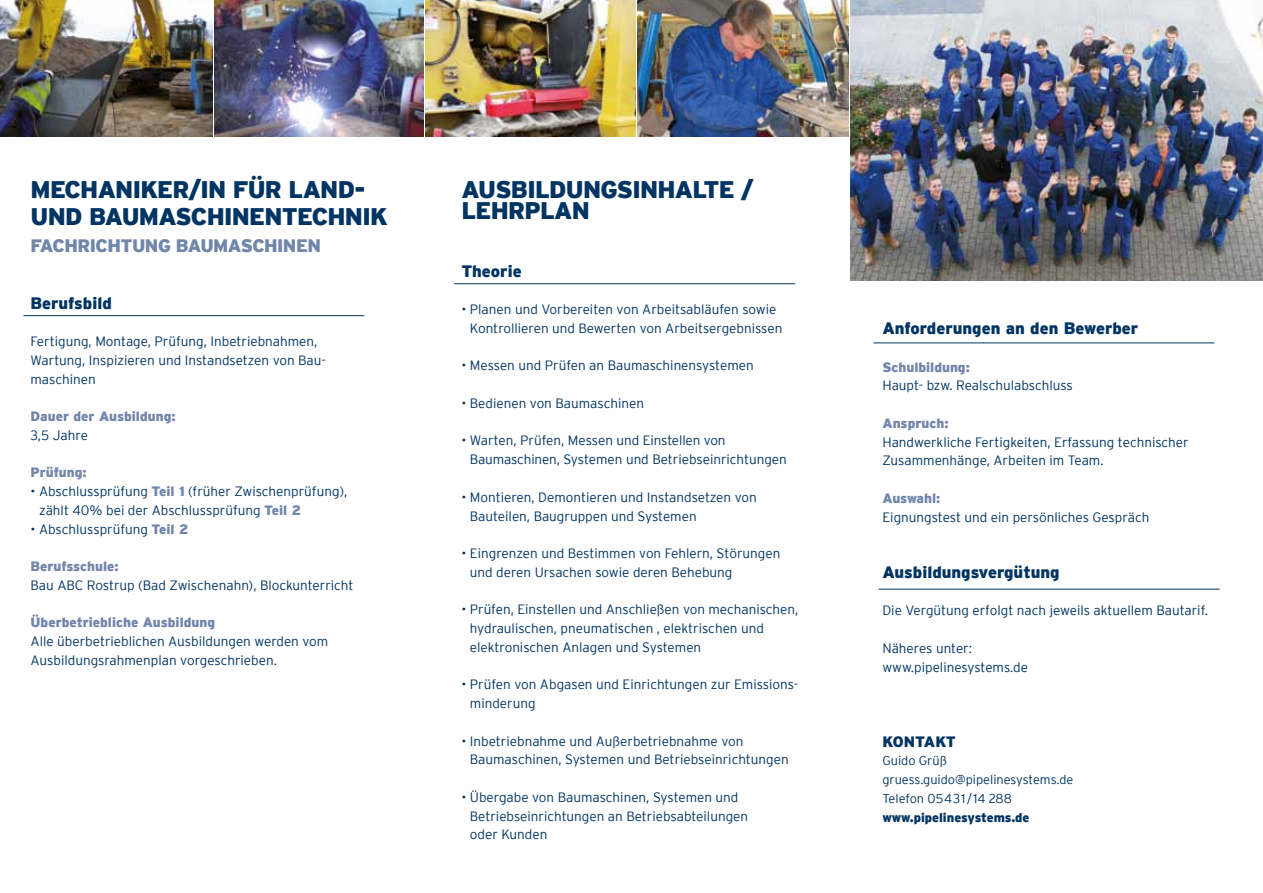
<style>
.page{position:relative;width:1263px;height:893px;background:#fff}
.page>*{position:absolute;margin:0;border:0;box-sizing:border-box;transform-origin:0 0}
.t1{font:900 24px/27px "Interstate";letter-spacing:-.03em;color:#003462}
.t2{font:900 18px "Interstate";letter-spacing:-.03em;color:#7186ab}
.t3{font:900 16.5px "Interstate";color:#003462}
.t4{font:900 15px "Interstate";color:#003462}
.t5{font:300 13.5px/18.8px "Interstate";color:#003462}
.t6{font:900 13.5px "Interstate";color:#7186ab}
.t7{font:300 12.75px/18.8px "Interstate";color:#003462}
.t8{font:900 12.75px "Interstate";color:#003462}
.s1{font-weight:900;color:#7186ab}
</style>
<div class="page">
<hr style="left:454px;top:283px;width:341px;height:1px;background:#003462">
<hr style="left:23px;top:315px;width:341px;height:1px;background:#003462">
<hr style="left:879px;top:589px;width:341px;height:1px;background:#003462">
<hr style="left:873px;top:343px;width:341px;height:1px;background:#003462">
<img style="left:638px;top:0;width:210px;height:136px">
<img style="left:215px;top:0;width:208px;height:136px">
<img style="left:0;top:0;width:213px;height:136px">
<img style="left:425px;top:0;width:211px;height:136px">
<img style="left:850px;top:0;width:413px;height:281px">
<h1 class="t1" style="left:31px;top:176px;width:359px">mechaniker/in für Land&shy;und Baumaschinentechnik</h1>
<h2 class="t2" style="left:31px;top:235px;width:292px">Fachrichtung Baumaschinen</h2>
<p class="t3" style="left:31px;top:293px;width:83px">Berufsbild</p>
<p class="t5" style="left:31px;top:332px;width:297px">Fertigung, Montage, Prüfung, Inbetriebnahmen,<br>Wartung, Inspizieren und Instandsetzen von Bau&shy;maschinen</p>
<p class="t6" style="left:31px;top:409px;width:147px">Dauer der Ausbildung:</p>
<p class="t5" style="left:31px;top:426px;width:59px">3,5 Jahre</p>
<p class="t6" style="left:31px;top:465px;width:58px">Prüfung:</p>
<p class="t5" style="left:39px;top:482px;width:310px;text-indent:-9px">• Abschlussprüfung <span class="s1">Teil 1</span> (früher Zwischenprüfung), zählt 40% bei der Abschlussprüfung <span class="s1">Teil 2</span></p>
<p class="t5" style="left:31px;top:519px;width:159px">• Abschlussprüfung <span class="s1">Teil 2</span></p>
<p class="t6" style="left:31px;top:559px;width:90px">Berufsschule:</p>
<p class="t5" style="left:31px;top:576px;width:325px">Bau ABC Rostrup (Bad Zwischenahn), Blockunterricht</p>
<p class="t6" style="left:31px;top:615px;width:186px">Überbetriebliche Ausbildung</p>
<p class="t5" style="left:31px;top:632px;width:299px">Alle überbetrieblichen Ausbildungen werden vom<br>Ausbildungsrahmenplan vorgeschrieben.</p>
<h1 class="t1" style="left:461px;top:179px;width:294px;line-height:21px">Ausbildungsinhalte /<br>Lehrplan</h1>
<p class="t3" style="left:461px;top:261px;width:62px">Theorie</p>
<p class="t5" style="left:470px;top:300px;width:314px;text-indent:-9px">• Planen und Vorbereiten von Arbeitsabläufen sowie<br>Kontrollieren und Bewerten von Arbeitsergebnissen</p>
<p class="t5" style="left:461px;top:356px;width:294px">• Messen und Prüfen an Baumaschinensystemen</p>
<p class="t5" style="left:461px;top:394px;width:184px">• Bedienen von Baumaschinen</p>
<p class="t5" style="left:470px;top:431px;width:318px;text-indent:-9px">• Warten, Prüfen, Messen und Einstellen von<br>Baumaschinen, Systemen und Betriebseinrichtungen</p>
<p class="t5" style="left:470px;top:487px;width:288px;text-indent:-9px">• Montieren, Demontieren und Instandsetzen von<br>Bauteilen, Baugruppen und Systemen</p>
<p class="t5" style="left:470px;top:544px;width:312px;text-indent:-9px">• Eingrenzen und Bestimmen von Fehlern, Störungen und deren Ursachen sowie deren Behebung</p>
<p class="t5" style="left:470px;top:600px;width:330px;text-indent:-9px">• Prüfen, Einstellen und Anschließen von mechanischen, hydraulischen, pneumatischen , elektrischen und elektronischen Anlagen und Systemen</p>
<p class="t5" style="left:470px;top:675px;width:330px;text-indent:-9px">• Prüfen von Abgasen und Einrichtungen zur Emissions&shy;minderung</p>
<p class="t5" style="left:470px;top:731px;width:320px;text-indent:-9px">• Inbetriebnahme und Außerbetriebnahme von<br>Baumaschinen, Systemen und Betriebseinrichtungen</p>
<p class="t5" style="left:470px;top:787px;width:280px;text-indent:-9px">• Übergabe von Baumaschinen, Systemen und<br>Betriebseinrichtungen an Betriebsabteilungen oder Kunden</p>
<p class="t3" style="left:882px;top:319px;width:257px">Anforderungen an den Bewerber</p>
<p class="t6" style="left:882px;top:359px;width:89px">Schulbildung:</p>
<p class="t5" style="left:882px;top:376px;width:192px">Haupt- bzw. Realschulabschluss</p>
<p class="t6" style="left:882px;top:415px;width:68px">Anspruch:</p>
<p class="t5" style="left:882px;top:432px;width:308px">Handwerkliche Fertigkeiten, Erfassung technischer<br>Zusammenhänge, Arbeiten im Team.</p>
<p class="t6" style="left:882px;top:490px;width:60px">Auswahl:</p>
<p class="t5" style="left:882px;top:507px;width:269px">Eignungstest und ein persönliches Gespräch</p>
<p class="t3" style="left:882px;top:563px;width:179px">Ausbildungsvergütung</p>
<p class="t5" style="left:882px;top:601px;width:327px">Die Vergütung erfolgt nach jeweils aktuellem Bautarif.</p>
<p class="t5" style="left:882px;top:639px;width:147px">Näheres unter: www.pipelinesystems.de</p>
<p class="t4" style="left:882px;top:733px;width:75px">Kontakt</p>
<p class="t7" style="left:882px;top:751px;width:193px">Guido Grüß gruess.guido@pipelinesystems.de<br>Telefon 05431/14 288</p>
<p class="t8" style="left:882px;top:810px;width:149px">www.pipelinesystems.de</p>
</div>
